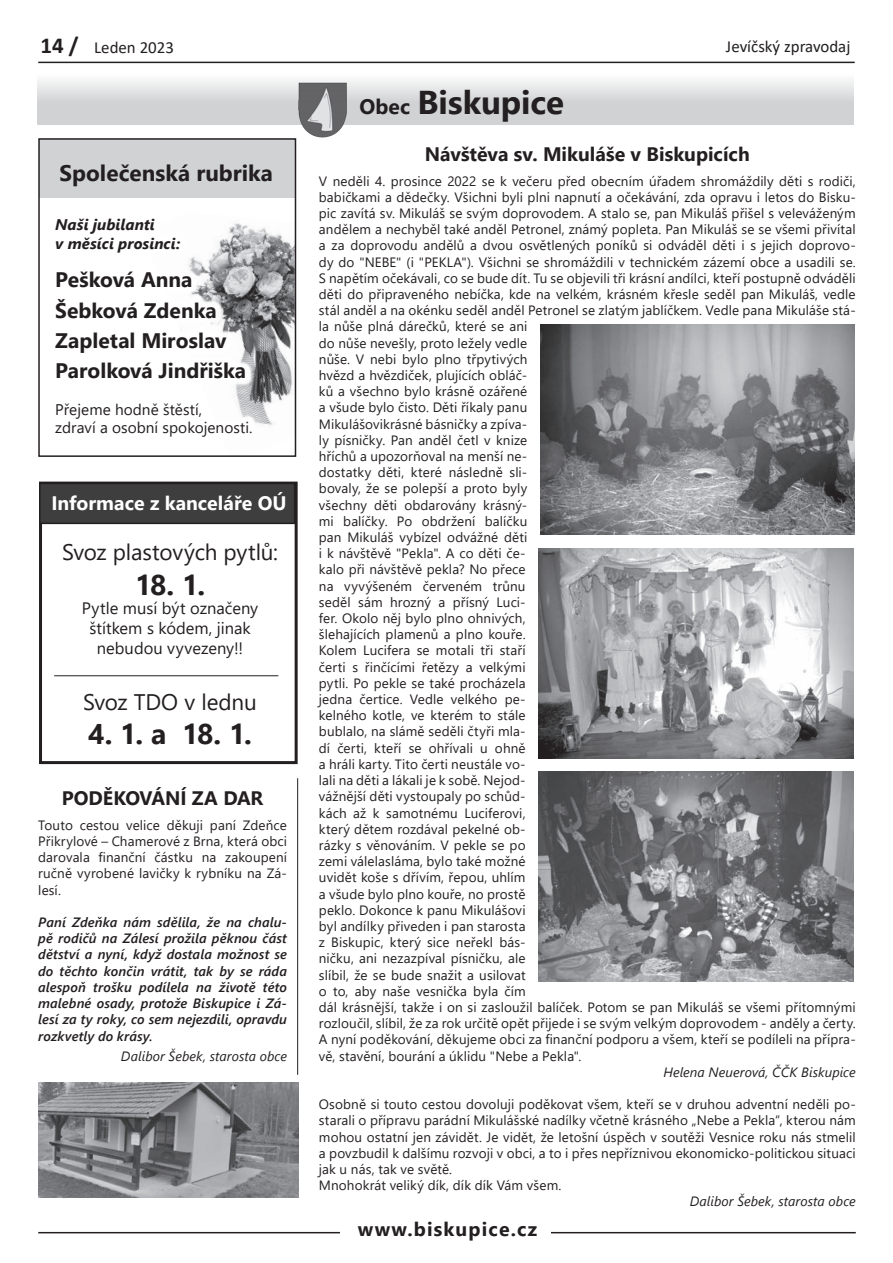
<style>
.page{position:relative;width:893px;height:1263px;background:#fff}
.page>*{position:absolute;margin:0;border:0;box-sizing:border-box;transform-origin:0 0}
.t1{font:700 33px "Segoe UI";color:#231f20}
.t2{font:700 28.5px "Segoe UI";color:#231f20}
.t3{font:22.5px "Segoe UI";letter-spacing:-.01em;color:#231f20}
.t4{font:700 22.5px "Segoe UI";color:#231f20}
.t5{font:700 21px/30.3px "Segoe UI";color:#231f20}
.t6{font:700 19.5px "Segoe UI";color:#231f20}
.t7{font:700 19.5px "Segoe UI";color:#fff}
.t8{font:700 19.5px "Segoe UI";letter-spacing:.06em;color:#231f20}
.t9{font:16.95px "Calibri";color:#231f20}
.t10{font:16.5px/19.8px "Segoe UI";color:#231f20;text-align:center}
.t11{font:15.45px/18.5px "Segoe UI";letter-spacing:.005em;color:#231f20}
.t12{font:italic 700 15.45px/18.5px "Segoe UI";letter-spacing:.005em;color:#231f20}
.t13{font:13.5px/16.2px "Segoe UI";letter-spacing:.01em;color:#231f20}
.t14{font:italic 600 13.5px/16.2px "Segoe UI";letter-spacing:.005em;color:#231f20;text-align:justify}
.t15{font:italic 13.5px "Segoe UI";letter-spacing:.005em;color:#231f20}
.s1{font-weight:700;font-size:22.95px}
.s2{font-size:21px}
</style>
<div class="page">
<hr style="left:38px;top:1232px;width:818px;height:1px;background:#231f20">
<div style="left:340px;top:1225px;width:211px;height:28px;background:#fff"></div>
<hr style="left:38px;top:62px;width:817px;height:1px;background:#231f20">
<img style="left:260px;top:228px;width:33px;height:197px">
<div style="left:39px;top:140px;width:256px;height:58px;background:#d1d2d4"></div>
<div style="left:38px;top:138px;width:258px;height:319px;border:2px solid #231f20"></div>
<div style="left:39px;top:482px;width:259px;height:282px;border:3px solid #231f20"></div>
<div style="left:38px;top:73px;width:816px;height:52px;background:linear-gradient(to bottom,#f6f6f6,#c7c8ca)"></div>
<img style="left:299px;top:82px;width:47px;height:56px">
<div style="left:40px;top:483px;width:255px;height:40px;background:#3e3e3f"></div>
<div style="left:39px;top:483px;width:256px;height:41px;border:2px solid #231f20"></div>
<hr style="left:54px;top:675px;width:224px;height:1px;background:#231f20">
<img style="left:540px;top:324px;width:315px;height:211px">
<img style="left:538px;top:548px;width:315px;height:211px">
<img style="left:538px;top:771px;width:315px;height:210px">
<img style="left:38px;top:1082px;width:260px;height:115px">
<hr style="left:297px;top:778px;width:1px;height:297px;background:#231f20">
<p class="t9" style="left:40px;top:36px;width:135px"><span class="s1">14 /</span> Leden 2023</p>
<p class="t9" style="left:726px;top:35px;width:126px">Jevíčský zpravodaj</p>
<h3 class="t4" style="left:60px;top:151px;width:215px">Společenská rubrika</h3>
<p class="t12" style="left:55px;top:213px;width:126px">Naši jubilanti<br>v měsíci prosinci:</p>
<h3 class="t5" style="left:55px;top:263px;width:192px">Pešková Anna<br>Šebková Zdenka<br>Zapletal Miroslav<br>Parolková Jindřiška</h3>
<p class="t11" style="left:55px;top:398px;width:199px">Přejeme hodně štěstí,<br>zdraví a osobní spokojenosti.</p>
<h3 class="t7" style="left:51px;top:484px;width:237px">Informace z kanceláře OÚ</h3>
<h3 class="t3" style="left:62px;top:531px;width:217px">Svoz plastových pytlů:</h3>
<h2 class="t2" style="left:135px;top:558px;width:71px">18. 1.</h2>
<p class="t10" style="left:82px;top:597px;width:178px">Pytle musí být označeny štítkem s kódem, jinak nebudou vyvezeny!!</p>
<h3 class="t3" style="left:83px;top:680px;width:175px">Svoz TDO v lednu</h3>
<h2 class="t2" style="left:88px;top:707px;width:165px">4. 1. a 18. 1.</h2>
<h3 class="t6" style="left:62px;top:780px;width:203px">PODĚKOVÁNÍ ZA DAR</h3>
<p class="t13" style="left:38px;top:816px;width:250px;text-align:justify">Touto cestou velice děkuji paní Zdeňce Přikrylové – Chamerové z Brna, která obci darovala finanční částku na zakoupení ručně vyrobené lavičky k rybníku na Zá&shy;lesí.</p>
<p class="t14" style="left:38px;top:912px;width:250px">Paní Zdeňka nám sdělila, že na chalu&shy;pě rodičů na Zálesí prožila pěknou část dětství a nyní, když dostala možnost se do těchto končin vrátit, tak by se ráda alespoň trošku podílela na životě této malebné osady, protože Biskupice i Zá&shy;lesí za ty roky, co sem nejezdili, opravdu rozkvetly do krásy.</p>
<p class="t15" style="left:121px;top:1043px;width:168px">Dalibor Šebek, starosta obce</p>
<h1 class="t1" style="left:359px;top:71px;width:206px"><span class="s2">Obec</span> Biskupice</h1>
<h3 class="t6" style="left:425px;top:136px;width:326px">Návštěva sv. Mikuláše v Biskupicích</h3>
<p class="t13" style="left:319px;top:172px;width:538px">V neděli 4. prosince 2022 se k večeru před obecním úřadem shromáždily děti s rodiči, babičkami a dědečky. Všichni byli plni napnutí a očekávání, zda opravu i letos do Bisku&shy;pic zavítá sv. Mikuláš se svým doprovodem. A stalo se, pan Mikuláš přišel s veleváženým andělem a nechyběl také anděl Petronel, známý popleta. Pan Mikuláš se se všemi přivítal a za doprovodu andělů a dvou osvětlených poníků si odváděl děti i s jejich doprovo&shy;dy do "NEBE" (i "PEKLA"). Všichni se shromáždili v technickém zázemí obce a usadili se.<br>S napětím očekávali, co se bude dít. Tu se objevili tři krásní andílci, kteří postupně odváděli děti do připraveného nebíčka, kde na velkém, krásném křesle seděl pan Mikuláš, vedle stál anděl a na okénku seděl anděl Petronel se zlatým jablíčkem. Vedle pana Mikuláše stá&shy;la nůše plná dárečků, které se ani<br>do nůše nevešly, proto ležely vedle<br>nůše. V nebi bylo plno třpytivých<br>hvězd a hvězdiček, plujících obláč-<br>ků a všechno bylo krásně ozářené<br>a všude bylo čisto. Děti říkaly panu<br>Mikulášovikrásné básničky a zpíva-<br>ly písničky. Pan anděl četl v knize<br>hříchů a upozorňoval na menší ne-<br>dostatky děti, které následně sli-<br>bovaly, že se polepší a proto byly<br>všechny děti obdarovány krásný-<br>mi balíčky. Po obdržení balíčku<br>pan Mikuláš vybízel odvážné děti<br>i k návštěvě "Pekla". A co děti če-<br>kalo při návštěvě pekla? No přece<br>na vyvýšeném červeném trůnu<br>seděl sám hrozný a přísný Luci-<br>fer. Okolo něj bylo plno ohnivých,<br>šlehajících plamenů a plno kouře.<br>Kolem Lucifera se motali tři staří<br>čerti s řinčícími řetězy a velkými<br>pytli. Po pekle se také procházela<br>jedna čertice. Vedle velkého pe-<br>kelného kotle, ve kterém to stále<br>bublalo, na slámě seděli čtyři mla-<br>dí čerti, kteří se ohřívali u ohně<br>a hráli karty. Tito čerti neustále vo-<br>lali na děti a lákali je k sobě. Nejod-<br>vážnější děti vystoupaly po schůd-<br>kách až k samotnému Luciferovi,<br>který dětem rozdával pekelné ob-<br>rázky s věnováním. V pekle se po<br>zemi válelasláma, bylo také možné<br>uvidět koše s dřívím, řepou, uhlím<br>a všude bylo plno kouře, no prostě<br>peklo. Dokonce k panu Mikulášovi<br>byl andílky přiveden i pan starosta<br>z Biskupic, který sice neřekl bás-<br>ničku, ani nezazpíval písničku, ale<br>slíbil, že se bude snažit a usilovat<br>o to, aby naše vesnička byla čím<br>dál krásnější, takže i on si zasloužil balíček. Potom se pan Mikuláš se všemi přítomnými rozloučil, slíbil, že za rok určitě opět přijede i se svým velkým doprovodem - anděly a čerty.<br>A nyní poděkování, děkujeme obci za finanční podporu a všem, kteří se podíleli na přípra&shy;vě, stavění, bourání a úklidu "Nebe a Pekla".</p>
<p class="t15" style="left:663px;top:1059px;width:194px">Helena Neuerová, ČČK Biskupice</p>
<p class="t13" style="left:319px;top:1095px;width:538px">Osobně si touto cestou dovoluji poděkovat všem, kteří se v druhou adventní neděli po&shy;starali o přípravu parádní Mikulášské nadílky včetně krásného „Nebe a Pekla“, kterou nám mohou ostatní jen závidět. Je vidět, že letošní úspěch v soutěži Vesnice roku nás stmelil a povzbudil k dalšímu rozvoji v obci, a to i přes nepříznivou ekonomicko-politickou situaci jak u nás, tak ve světě.<br>Mnohokrát veliký dík, dík dík Vám všem.</p>
<p class="t15" style="left:690px;top:1189px;width:168px">Dalibor Šebek, starosta obce</p>
<h3 class="t8" style="left:358px;top:1210px;width:181px">www.biskupice.cz</h3>
</div>
